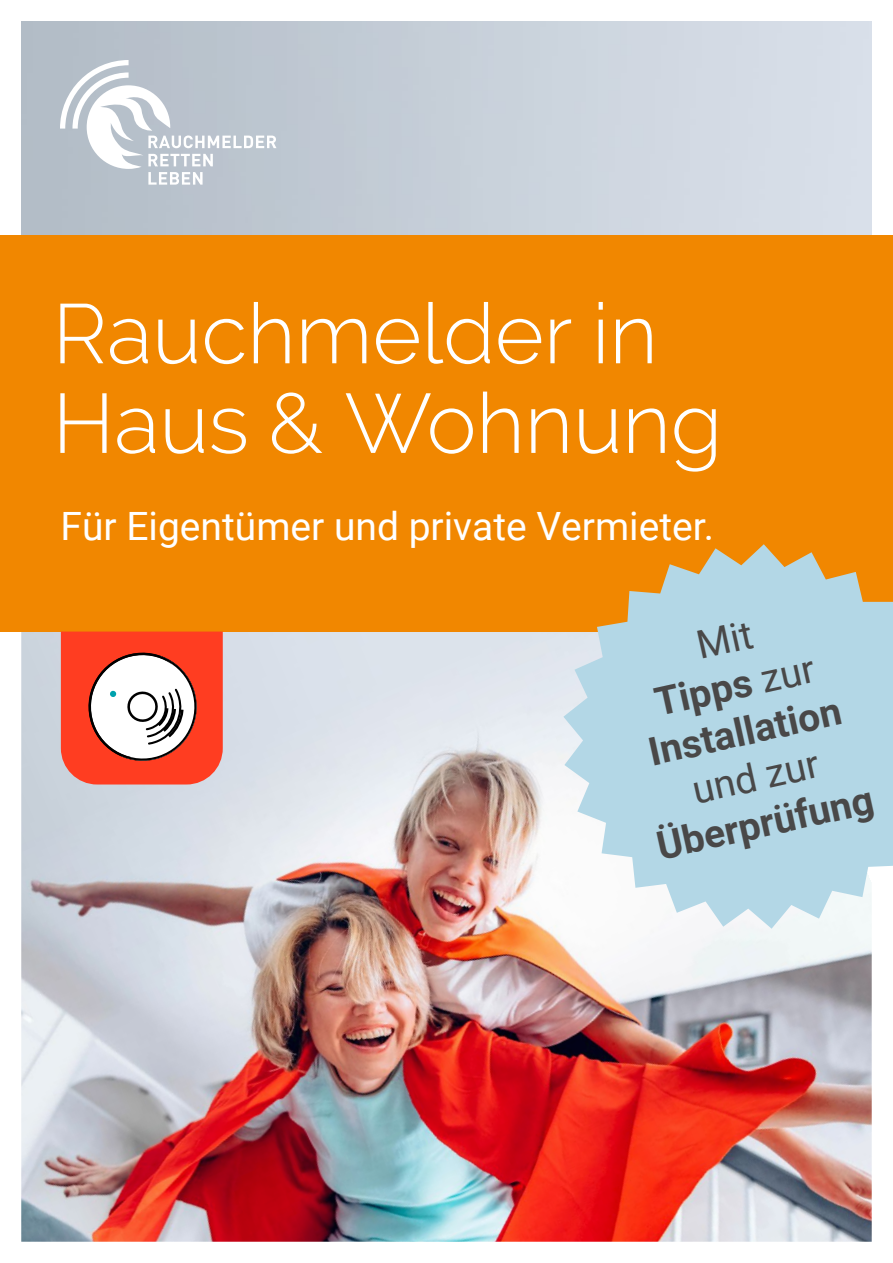
<style>
.page{position:relative;width:893px;height:1263px;background:#fff}
.page>*{position:absolute;margin:0;border:0;box-sizing:border-box;transform-origin:0 0}
.t1{font:300 84px/89.6px "Raleway";color:#fff}
.t2{font:700 39px/46.8px "Roboto";color:#494848;text-align:center}
.t3{font:39px "Roboto";color:#fff}
.t4{font:39px "Roboto";color:#494848}
.s1{font-weight:400}
.s2{font-style:inherit}
</style>
<div class="page">
<img style="left:21px;top:631px;width:851px;height:611px">
<div style="left:0;top:235px;width:893px;height:396px;background:#f18700"></div>
<svg style="left:60px;top:60px;width:216px;height:125px"></svg>
<svg style="left:563px;top:544px;width:330px;height:385px;fill:#b3d7e6"></svg>
<svg style="left:61px;top:632px;width:162px;height:152px"></svg>
<h1 class="t1" style="left:53px;top:289px;width:671px">Rauchmelder in<br>Haus &amp; Wohnung</h1>
<p class="t3" style="left:60px;top:498px;width:655px">Für Eigentümer und private Vermieter.</p>
<p class="t2" style="left:624px;top:635px;width:198px;rotate:-12deg"><span class="s1">Mit<br></span><span class="s2">Tipps</span> <span class="s1">zur<br></span>Installation</p>
<p class="t4" style="left:687px;top:763px;width:130px;rotate:-12deg">und zur</p>
<p class="t2" style="left:652px;top:821px;width:222px;rotate:-12deg">Überprüfung</p>
</div>
